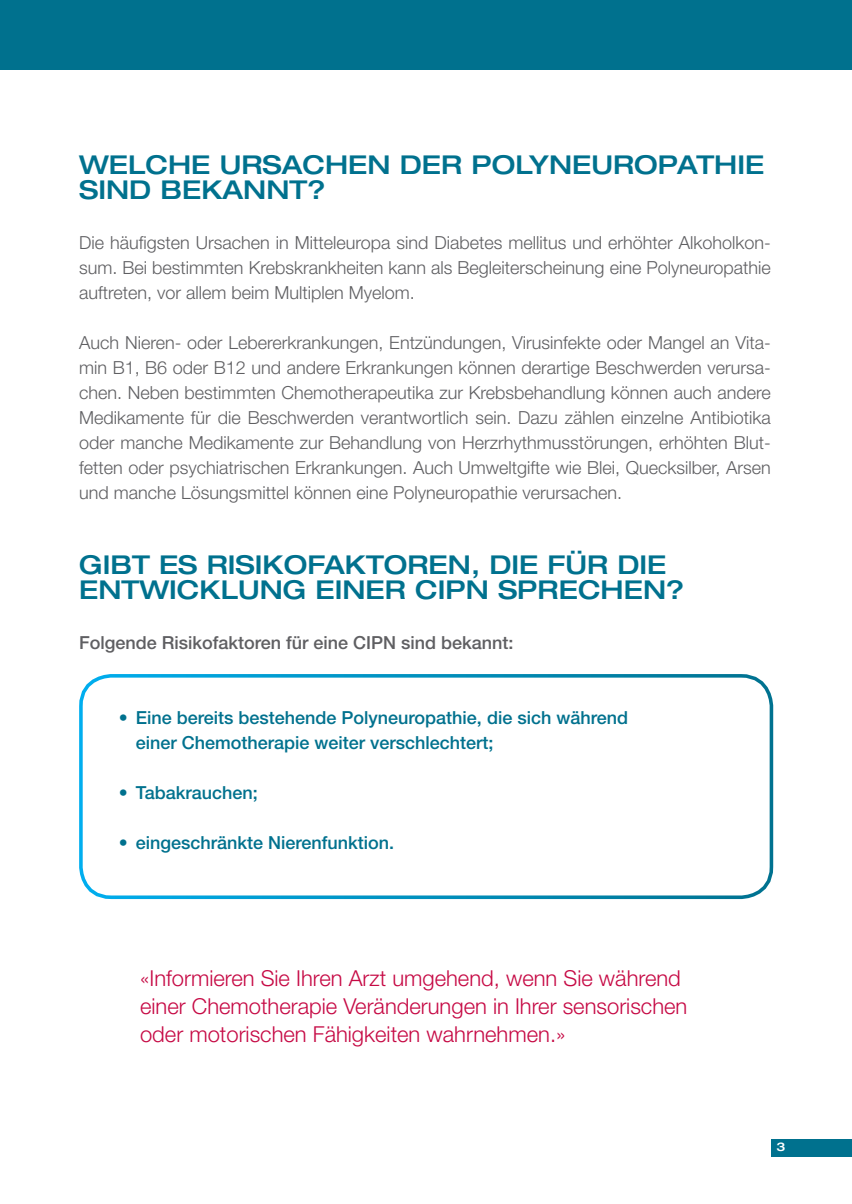
<style>
.page{position:relative;width:852px;height:1204px;background:#fff}
.page>*{position:absolute;margin:0;border:0;box-sizing:border-box;transform-origin:0 0}
.t1{font:500 expanded 26px/25px "Helvetica Neue LT Pro";color:#00718e}
.t2{font:300 22px/28px "Helvetica Neue LT Pro";color:#c60a45}
.t3{font:300 18px/25px "Helvetica Neue LT Pro";color:#5f5f62;text-align:justify}
.t4{font:500 18px/25px "Helvetica Neue LT Pro";color:#00718e}
.t5{font:500 18px "Helvetica Neue LT Pro";color:#5f5f62}
.t6{font:500 expanded 12px "Helvetica Neue LT Pro";color:#fff}
</style>
<div class="page">
<div style="left:0;top:0;width:852px;height:70px;background:#00718e"></div>
<div style="left:771px;top:1139px;width:81px;height:17px;background:#00718e"></div>
<div style="left:79px;top:674px;width:694px;height:225px;border:4px solid #fff;border-radius:30px"></div>
<h1 class="t1" style="left:79px;top:152px;width:687px">WELCHE URSACHEN DER POLYNEUROPATHIE<br>SIND BEKANNT?</h1>
<p class="t3" style="left:79px;top:230px;width:693px">Die häufigsten Ursachen in Mitteleuropa sind Diabetes mellitus und erhöhter Alkoholkon&shy;sum. Bei bestimmten Krebskrankheiten kann als Begleiterscheinung eine Polyneuropathie auftreten, vor allem beim Multiplen Myelom.</p>
<p class="t3" style="left:79px;top:330px;width:693px">Auch Nieren- oder Lebererkrankungen, Entzündungen, Virusinfekte oder Mangel an Vita&shy;min B1, B6 oder B12 und andere Erkrankungen können derartige Beschwerden verursa&shy;chen. Neben bestimmten Chemotherapeutika zur Krebsbehandlung können auch andere Medikamente für die Beschwerden verantwortlich sein. Dazu zählen einzelne Antibiotika oder manche Medikamente zur Behandlung von Herzrhythmusstörungen, erhöhten Blut&shy;fetten oder psychiatrischen Erkrankungen. Auch Umweltgifte wie Blei, Quecksilber, Arsen und manche Lösungsmittel können eine Polyneuropathie verursachen.</p>
<h1 class="t1" style="left:79px;top:552px;width:607px">GIBT ES RISIKOFAKTOREN, DIE FÜR DIE<br>ENTWICKLUNG EINER CIPN SPRECHEN?</h1>
<p class="t5" style="left:79px;top:632px;width:436px">Folgende Risikofaktoren für eine CIPN sind bekannt:</p>
<p class="t4" style="left:136px;top:705px;width:494px;text-indent:-17px">• Eine bereits bestehende Polyneuropathie, die sich während einer Chemotherapie weiter verschlechtert;</p>
<p class="t4" style="left:119px;top:780px;width:140px">• Tabakrauchen;</p>
<p class="t4" style="left:119px;top:830px;width:277px">• eingeschränkte Nierenfunktion.</p>
<p class="t2" style="left:140px;top:964px;width:549px">«Informieren Sie Ihren Arzt umgehend, wenn Sie während einer Chemotherapie Veränderungen in Ihrer sensorischen oder motorischen Fähigkeiten wahrnehmen.»</p>
<p class="t6" style="left:776px;top:1140px;width:10px">3</p>
</div>
